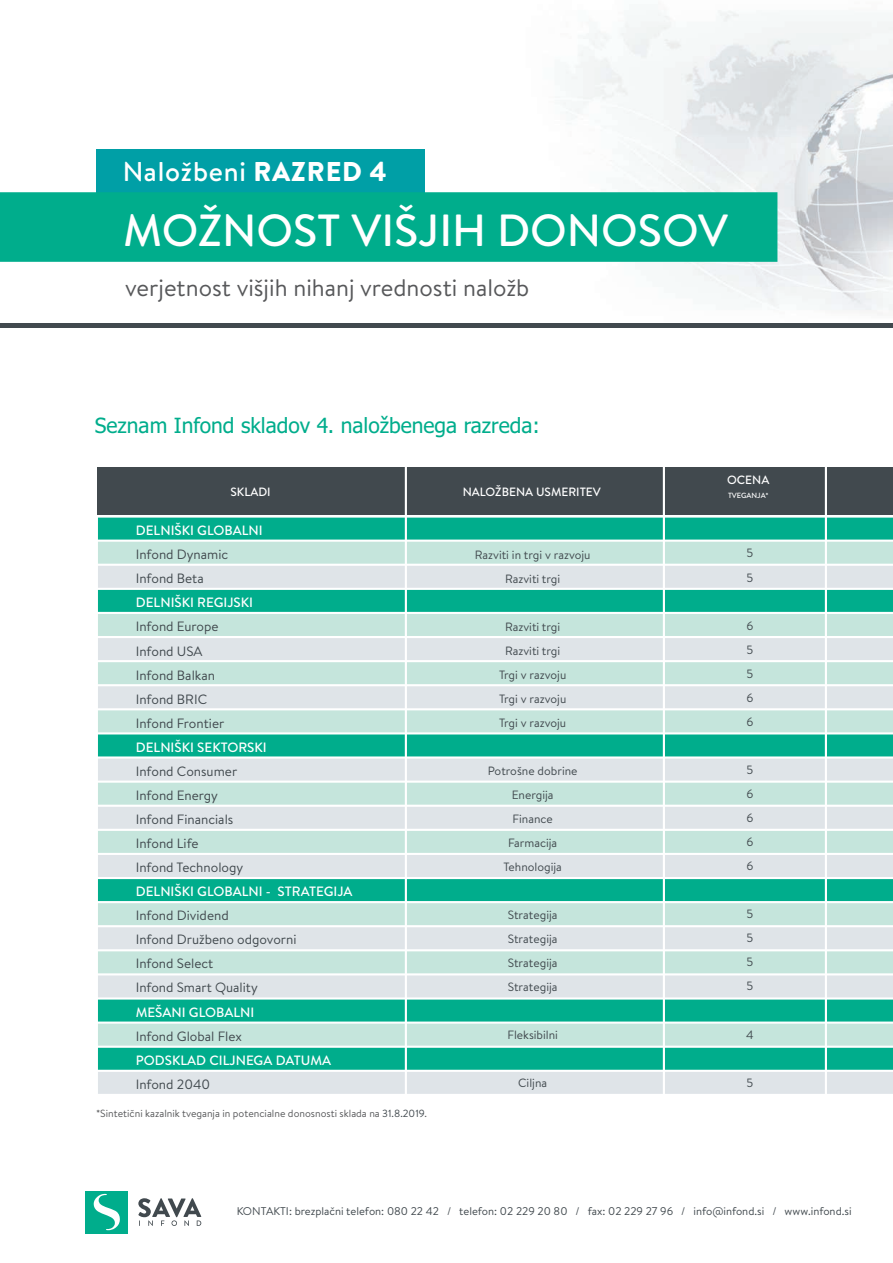
<style>
.page{position:relative;width:893px;height:1263px;background:#fff}
.page>*{position:absolute;margin:0;border:0;box-sizing:border-box;transform-origin:0 0}
.t1{font:500 45px "Brandon Text";color:#fff}
.t2{font:500 27.15px "Brandon Text";letter-spacing:.03em;color:#fff}
.t3{font:24px "Brandon Text";color:#57585a}
.t4{font:21px "Tahoma";color:#00ad8c}
.t5{font:13.5px/24px "Brandon Text";color:#41494e}
.t6{font:500 13.5px "Brandon Text";color:#fff}
.t7{font:12px/24px "Brandon Text";color:#41494e;text-align:justify}
.t8{font:500 12px "Brandon Text";color:#fff}
.t9{font:11.25px "Brandon Text";color:#41494e}
.t10{font:10.35px "Brandon Text";color:#57585a}
.t11{font:500 7.5px "Brandon Text";color:#fff}
.s1{font-weight:900}
.s2{color:#41494e}
</style>
<div class="page">
<div style="left:97px;top:467px;width:796px;height:48px;background:#41494e"></div>
<div style="left:97px;top:516px;width:796px;height:25px;background:#00ad8c"></div>
<div style="left:97px;top:541px;width:796px;height:24px;background:#c5e5dc"></div>
<div style="left:97px;top:565px;width:796px;height:24px;background:#dfe4e8"></div>
<div style="left:97px;top:589px;width:796px;height:24px;background:#00ad8c"></div>
<div style="left:97px;top:613px;width:796px;height:24px;background:#c5e5dc"></div>
<div style="left:97px;top:637px;width:796px;height:24px;background:#dfe4e8"></div>
<div style="left:97px;top:661px;width:796px;height:24px;background:#c5e5dc"></div>
<div style="left:97px;top:685px;width:796px;height:24px;background:#dfe4e8"></div>
<div style="left:97px;top:709px;width:796px;height:24px;background:#c5e5dc"></div>
<div style="left:97px;top:733px;width:796px;height:24px;background:#00ad8c"></div>
<div style="left:97px;top:757px;width:796px;height:25px;background:#dfe4e8"></div>
<div style="left:97px;top:782px;width:796px;height:24px;background:#c5e5dc"></div>
<div style="left:97px;top:806px;width:796px;height:24px;background:#dfe4e8"></div>
<div style="left:97px;top:830px;width:796px;height:24px;background:#c5e5dc"></div>
<div style="left:97px;top:854px;width:796px;height:24px;background:#dfe4e8"></div>
<div style="left:97px;top:878px;width:796px;height:24px;background:#00ad8c"></div>
<div style="left:97px;top:902px;width:796px;height:24px;background:#c5e5dc"></div>
<div style="left:97px;top:926px;width:796px;height:24px;background:#dfe4e8"></div>
<div style="left:97px;top:950px;width:796px;height:24px;background:#c5e5dc"></div>
<div style="left:97px;top:974px;width:796px;height:24px;background:#dfe4e8"></div>
<div style="left:97px;top:998px;width:796px;height:24px;background:#00ad8c"></div>
<div style="left:97px;top:1022px;width:796px;height:25px;background:#c5e5dc"></div>
<div style="left:97px;top:1047px;width:796px;height:24px;background:#00ad8c"></div>
<div style="left:97px;top:1071px;width:796px;height:24px;background:#dfe4e8"></div>
<hr style="left:96px;top:515px;width:2px;height:581px;background:#fff">
<hr style="left:96px;top:1094px;width:797px;height:2px;background:#fff">
<hr style="left:96px;top:1070px;width:797px;height:2px;background:#fff">
<hr style="left:96px;top:1046px;width:797px;height:2px;background:#fff">
<hr style="left:96px;top:1021px;width:797px;height:3px;background:#fff">
<hr style="left:96px;top:997px;width:797px;height:2px;background:#fff">
<hr style="left:96px;top:973px;width:797px;height:2px;background:#fff">
<hr style="left:96px;top:949px;width:797px;height:2px;background:#fff">
<hr style="left:96px;top:925px;width:797px;height:2px;background:#fff">
<hr style="left:96px;top:901px;width:797px;height:2px;background:#fff">
<hr style="left:96px;top:877px;width:797px;height:2px;background:#fff">
<hr style="left:96px;top:853px;width:797px;height:2px;background:#fff">
<hr style="left:96px;top:829px;width:797px;height:2px;background:#fff">
<hr style="left:96px;top:805px;width:797px;height:2px;background:#fff">
<hr style="left:96px;top:780px;width:797px;height:3px;background:#fff">
<hr style="left:96px;top:756px;width:797px;height:3px;background:#fff">
<hr style="left:96px;top:732px;width:797px;height:2px;background:#fff">
<hr style="left:96px;top:708px;width:797px;height:2px;background:#fff">
<hr style="left:96px;top:684px;width:797px;height:2px;background:#fff">
<hr style="left:96px;top:660px;width:797px;height:2px;background:#fff">
<hr style="left:96px;top:636px;width:797px;height:2px;background:#fff">
<hr style="left:96px;top:612px;width:797px;height:2px;background:#fff">
<hr style="left:96px;top:588px;width:797px;height:2px;background:#fff">
<hr style="left:96px;top:564px;width:797px;height:2px;background:#fff">
<hr style="left:96px;top:540px;width:797px;height:2px;background:#fff">
<hr style="left:96px;top:515px;width:797px;height:3px;background:#fff">
<hr style="left:405px;top:467px;width:2px;height:628px;background:#fff">
<hr style="left:663px;top:467px;width:2px;height:628px;background:#fff">
<hr style="left:825px;top:467px;width:2px;height:628px;background:#fff">
<img style="left:417px;top:10px;width:476px;height:304px">
<hr style="left:0;top:323px;width:893px;height:4px;background:#41494e">
<div style="left:97px;top:150px;width:328px;height:65px;background:#009fa6"></div>
<div style="left:86px;top:1191px;width:42px;height:42px;background:#00ad8c"></div>
<svg style="left:93px;top:1194px;width:108px;height:40px"></svg>
<div style="left:0;top:192px;width:777px;height:70px;background:#00ad8c"></div>
<h2 class="t2" style="left:123px;top:162px;width:266px">Naložbeni <span class="s1">RAZRED 4</span></h2>
<h1 class="t1" style="left:123px;top:214px;width:607px">MOŽNOST VIŠJIH DONOSOV</h1>
<h3 class="t3" style="left:125px;top:279px;width:406px">verjetnost višjih nihanj vrednosti naložb</h3>
<h3 class="t4" style="left:95px;top:417px;width:447px">Seznam Infond skladov 4. naložbenega razreda:</h3>
<p class="t8" style="left:230px;top:487px;width:42px">SKLADI</p>
<p class="t6" style="left:136px;top:526px;width:128px">DELNIŠKI GLOBALNI</p>
<p class="t5" style="left:136px;top:544px;width:94px">Infond Dynamic<br>Infond Beta</p>
<p class="t6" style="left:136px;top:598px;width:119px">DELNIŠKI REGIJSKI</p>
<p class="t5" style="left:136px;top:617px;width:90px">Infond Europe<br>Infond USA<br>Infond Balkan<br>Infond BRIC<br>Infond Frontier</p>
<p class="t6" style="left:136px;top:742px;width:132px">DELNIŠKI SEKTORSKI</p>
<p class="t5" style="left:136px;top:761px;width:109px">Infond Consumer<br>Infond Energy<br>Infond Financials<br>Infond Life<br>Infond Technology</p>
<p class="t6" style="left:136px;top:887px;width:218px">DELNIŠKI GLOBALNI - STRATEGIJA</p>
<p class="t5" style="left:136px;top:905px;width:162px">Infond Dividend<br>Infond Družbeno odgovorni<br>Infond Select<br>Infond Smart Quality</p>
<p class="t6" style="left:136px;top:1007px;width:120px">MEŠANI GLOBALNI</p>
<p class="t5" style="left:136px;top:1026px;width:108px">Infond Global Flex</p>
<p class="t6" style="left:136px;top:1055px;width:197px">PODSKLAD CILJNEGA DATUMA</p>
<p class="t5" style="left:136px;top:1074px;width:76px">Infond 2040</p>
<p class="t10" style="left:96px;top:1110px;width:333px">*Sintetični kazalnik tveganja in potencialne donosnosti sklada na <span class="s2">31.8.2019</span>.</p>
<p class="t8" style="left:463px;top:487px;width:140px">NALOŽBENA USMERITEV</p>
<p class="t7" style="left:475px;top:544px;width:117px;text-align:center">Razviti in trgi v razvoju<br>Razviti trgi</p>
<p class="t7" style="left:499px;top:616px;width:69px;text-align:center">Razviti trgi<br>Razviti trgi<br>Trgi v razvoju<br>Trgi v razvoju<br>Trgi v razvoju</p>
<p class="t7" style="left:488px;top:760px;width:91px;text-align:center">Potrošne dobrine<br>Energija<br>Finance<br>Farmacija<br>Tehnologija</p>
<p class="t7" style="left:508px;top:904px;width:51px">Strategija Strategija Strategija Strategija</p>
<p class="t7" style="left:507px;top:1024px;width:52px">Fleksibilni</p>
<p class="t7" style="left:518px;top:1072px;width:30px">Ciljna</p>
<p class="t8" style="left:727px;top:476px;width:44px">OCENA</p>
<p class="t11" style="left:728px;top:493px;width:42px">TVEGANJA*</p>
<p class="t7" style="left:746px;top:543px;width:8px">5<br>5</p>
<p class="t7" style="left:746px;top:615px;width:8px">6<br>5<br>5<br>6<br>6</p>
<p class="t7" style="left:746px;top:759px;width:8px">5<br>6<br>6<br>6<br>6</p>
<p class="t7" style="left:746px;top:904px;width:8px">5<br>5<br>5<br>5</p>
<p class="t7" style="left:746px;top:1024px;width:9px">4</p>
<p class="t7" style="left:746px;top:1072px;width:8px">5</p>
<p class="t9" style="left:237px;top:1207px;width:616px">KONTAKTI: brezplačni telefon: 080 22 42 / telefon: 02 229 20 80 / fax: 02 229 27 96 / info@infond.si / www.infond.si</p>
</div>
